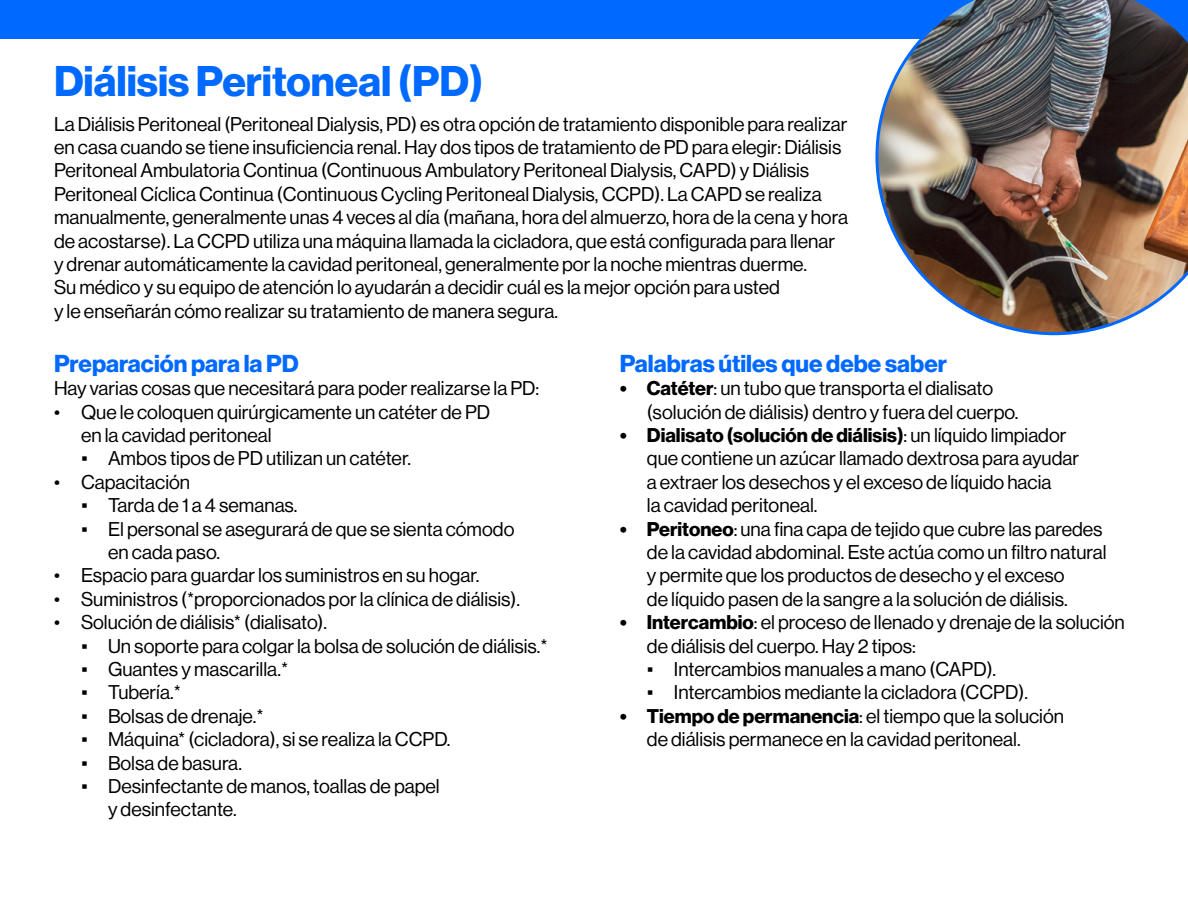
<style>
.page{position:relative;width:1188px;height:918px;background:#fff}
.page>*{position:absolute;margin:0;border:0;box-sizing:border-box;transform-origin:0 0}
.t1{font:700 42px "Neue Haas Display";color:#0069ff}
.t2{font:700 24px "Neue Haas Display";color:#0069ff}
.t3{font:19.5px/23.4px "Neue Haas Display";color:#000}
.s1{font-family:"Arial"}
.s2{font-weight:700}
</style>
<div class="page">
<div style="left:0;top:0;width:1188px;height:39px;background:#0069ff"></div>
<img style="left:875px;top:0;width:313px;height:335px">
<h1 class="t1" style="left:54px;top:57px;width:431px">Diálisis Peritoneal (PD)</h1>
<p class="t3" style="left:54px;top:112px;width:795px">La Diálisis Peritoneal (Peritoneal Dialysis, PD) es otra opción de tratamiento disponible para realizar en casa cuando se tiene insuficiencia renal. Hay dos tipos de tratamiento de PD para elegir: Diálisis Peritoneal Ambulatoria Continua (Continuous Ambulatory Peritoneal Dialysis, CAPD) y Diálisis Peritoneal Cíclica Continua (Continuous Cycling Peritoneal Dialysis, CCPD). La CAPD se realiza manualmente, generalmente unas 4 veces al día (mañana, hora del almuerzo, hora de la cena y hora de acostarse). La CCPD utiliza una máquina llamada la cicladora, que está configurada para llenar y drenar automáticamente la cavidad peritoneal, generalmente por la noche mientras duerme.<br>Su médico y su equipo de atención lo ayudarán a decidir cuál es la mejor opción para usted<br>y le enseñarán cómo realizar su tratamiento de manera segura.</p>
<h2 class="t2" style="left:54px;top:349px;width:246px">Preparación para la PD</h2>
<p class="t3" style="left:54px;top:377px;width:487px">Hay varias cosas que necesitará para poder realizarse la PD:</p>
<p class="t3" style="left:81px;top:400px;width:411px;text-indent:-27px">• Que le coloquen quirúrgicamente un catéter de PD en la cavidad peritoneal</p>
<p class="t3" style="left:81px;top:447px;width:332px"><span class="s1">▪</span> Ambos tipos de PD utilizan un catéter.</p>
<p class="t3" style="left:54px;top:470px;width:138px">• Capacitación</p>
<p class="t3" style="left:81px;top:494px;width:218px"><span class="s1">▪</span> Tarda de 1 a 4 semanas.</p>
<p class="t3" style="left:108px;top:517px;width:408px;text-indent:-27px"><span class="s1">▪</span> El personal se asegurará de que se sienta cómodo en cada paso.</p>
<p class="t3" style="left:54px;top:564px;width:427px">• Espacio para guardar los suministros en su hogar.</p>
<p class="t3" style="left:54px;top:587px;width:468px">• Suministros (*proporcionados por la clínica de diálisis).</p>
<p class="t3" style="left:54px;top:611px;width:275px">• Solución de diálisis* (dialisato).</p>
<p class="t3" style="left:81px;top:634px;width:468px"><span class="s1">▪</span> Un soporte para colgar la bolsa de solución de diálisis.*</p>
<p class="t3" style="left:81px;top:658px;width:209px"><span class="s1">▪</span> Guantes y mascarilla.*</p>
<p class="t3" style="left:81px;top:681px;width:102px"><span class="s1">▪</span> Tubería.*</p>
<p class="t3" style="left:81px;top:704px;width:184px"><span class="s1">▪</span> Bolsas de drenaje.*</p>
<p class="t3" style="left:81px;top:728px;width:371px"><span class="s1">▪</span> Máquina* (cicladora), si se realiza la CCPD.</p>
<p class="t3" style="left:81px;top:751px;width:163px"><span class="s1">▪</span> Bolsa de basura.</p>
<p class="t3" style="left:108px;top:775px;width:333px;text-indent:-27px"><span class="s1">▪</span> Desinfectante de manos, toallas de papel y desinfectante.</p>
<h2 class="t2" style="left:620px;top:349px;width:329px">Palabras útiles que debe saber</h2>
<p class="t3" style="left:647px;top:377px;width:373px;text-indent:-27px"><span class="s2">• Catéter</span>: un tubo que transporta el dialisato (solución de diálisis) dentro y fuera del cuerpo.</p>
<p class="t3" style="left:647px;top:424px;width:434px;text-indent:-27px"><span class="s2">• Dialisato (solución de diálisis)</span>: un líquido limpiador que contiene un azúcar llamado dextrosa para ayudar a extraer los desechos y el exceso de líquido hacia<br>la cavidad peritoneal.</p>
<p class="t3" style="left:647px;top:517px;width:461px;text-indent:-27px"><span class="s2">• Peritoneo</span>: una fina capa de tejido que cubre las paredes de la cavidad abdominal. Este actúa como un filtro natural y permite que los productos de desecho y el exceso<br>de líquido pasen de la sangre a la solución de diálisis.</p>
<p class="t3" style="left:647px;top:611px;width:479px;text-indent:-27px"><span class="s2">• Intercambio</span>: el proceso de llenado y drenaje de la solución de diálisis del cuerpo. Hay 2 tipos:</p>
<p class="t3" style="left:647px;top:658px;width:351px"><span class="s1">▪</span> Intercambios manuales a mano (CAPD).</p>
<p class="t3" style="left:647px;top:681px;width:383px"><span class="s1">▪</span> Intercambios mediante la cicladora (CCPD).</p>
<p class="t3" style="left:647px;top:704px;width:419px;text-indent:-27px"><span class="s2">• Tiempo de permanencia</span>: el tiempo que la solución de diálisis permanece en la cavidad peritoneal.</p>
</div>
